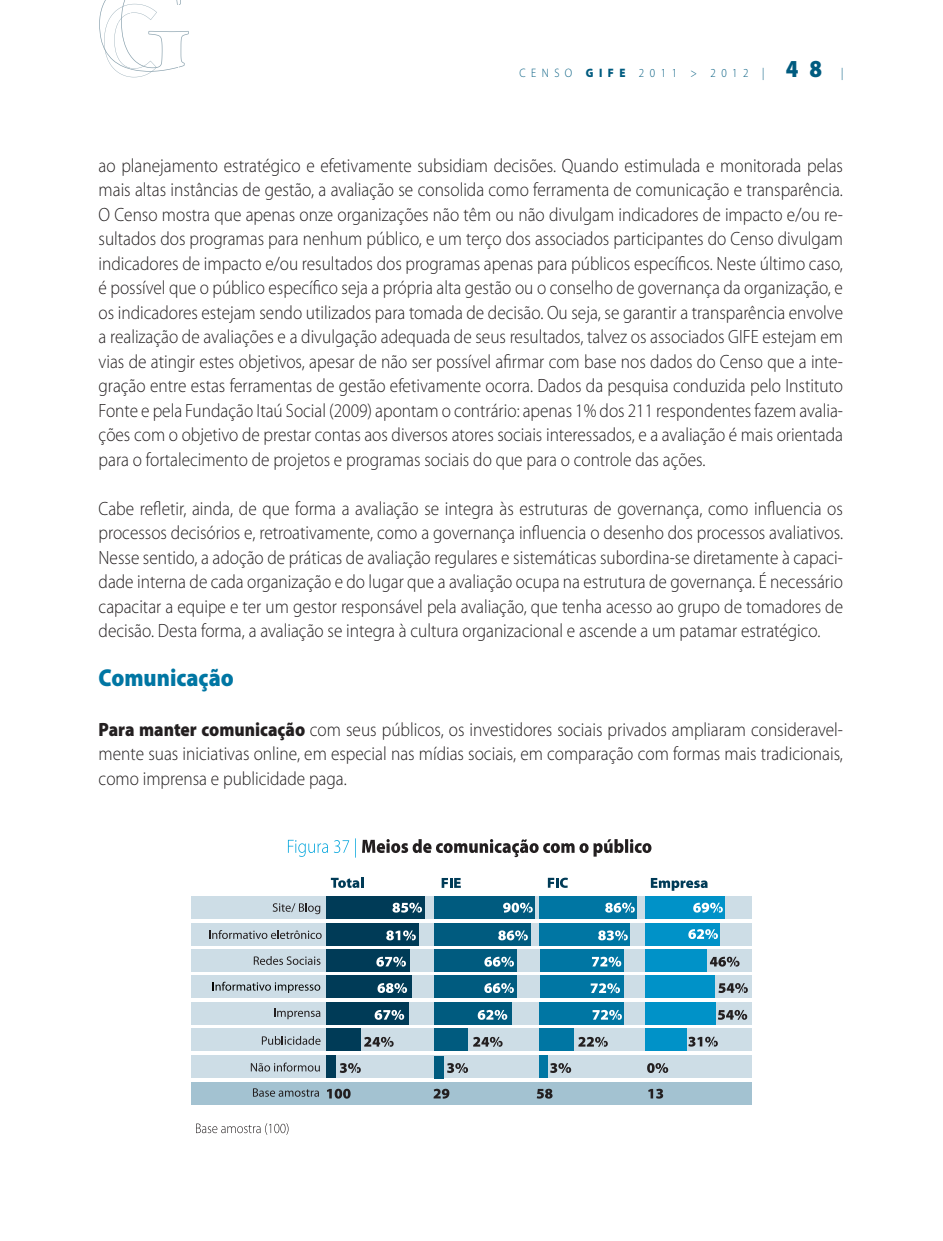
<style>
.page{position:relative;width:943px;height:1241px;background:#fff}
.page>*{position:absolute;margin:0;border:0;box-sizing:border-box;transform-origin:0 0}
.SUBTITULO_1{font:900 24.5px "Myriad Pro";color:#0076a3;scale:.9 1}
.TEXTO_MIOLO{font:300 19.25px/24.5px "Myriad Pro";color:#231f20;text-align:justify;scale:.9 1}
.RODAPÉ{font:300 12.25px "Myriad Pro";letter-spacing:.5em;color:#005b7f;scale:.9 1}
.s1{font-weight:900}
.s2{font-weight:900;font-size:24.5px}
</style>
<div class="page">
<svg style="left:99px;top:0;width:90px;height:77px"></svg>
<div style="left:191px;top:896px;width:561px;height:22px;background:#cddde6"></div>
<div style="left:191px;top:1028px;width:561px;height:23px;background:#cddde6"></div>
<div style="left:191px;top:1055px;width:561px;height:22px;background:#cddde6"></div>
<div style="left:191px;top:1081px;width:561px;height:23px;background:#a3c2d1"></div>
<svg style="left:251px;top:1062px;width:69px;height:9px"></svg>
<svg style="left:253px;top:1088px;width:66px;height:8px"></svg>
<svg style="left:262px;top:1036px;width:58px;height:8px"></svg>
<svg style="left:651px;top:878px;width:56px;height:12px"></svg>
<div style="left:191px;top:1001px;width:561px;height:23px;background:#cddde6"></div>
<svg style="left:274px;top:1008px;width:46px;height:11px"></svg>
<div style="left:191px;top:975px;width:561px;height:23px;background:#cddde6"></div>
<div style="left:191px;top:948px;width:561px;height:23px;background:#cddde6"></div>
<div style="left:191px;top:922px;width:561px;height:23px;background:#cddde6"></div>
<svg style="left:548px;top:877px;width:20px;height:10px"></svg>
<svg style="left:441px;top:878px;width:20px;height:9px"></svg>
<svg style="left:331px;top:877px;width:32px;height:10px"></svg>
<svg style="left:273px;top:903px;width:47px;height:11px"></svg>
<svg style="left:209px;top:930px;width:112px;height:8px"></svg>
<svg style="left:254px;top:956px;width:66px;height:8px"></svg>
<svg style="left:212px;top:981px;width:108px;height:11px"></svg>
<svg style="left:364px;top:1036px;width:29px;height:10px"></svg>
<svg style="left:473px;top:1036px;width:29px;height:10px"></svg>
<svg style="left:340px;top:1063px;width:21px;height:9px"></svg>
<svg style="left:327px;top:1088px;width:23px;height:10px"></svg>
<div style="left:539px;top:1028px;width:35px;height:23px;background:#0076a3"></div>
<div style="left:539px;top:1055px;width:8px;height:22px;background:#0076a3"></div>
<div style="left:539px;top:1001px;width:85px;height:23px;background:#0076a3"></div>
<div style="left:326px;top:1001px;width:82px;height:23px;background:#003b57"></div>
<div style="left:326px;top:1028px;width:35px;height:23px;background:#003b57"></div>
<div style="left:326px;top:1055px;width:10px;height:22px;background:#003b57"></div>
<div style="left:434px;top:1028px;width:33px;height:23px;background:#005b7f"></div>
<div style="left:434px;top:1055px;width:9px;height:23px;background:#005b7f"></div>
<div style="left:434px;top:1001px;width:77px;height:23px;background:#005b7f"></div>
<svg style="left:477px;top:1009px;width:30px;height:10px"></svg>
<svg style="left:592px;top:1009px;width:30px;height:10px"></svg>
<svg style="left:578px;top:1036px;width:29px;height:10px"></svg>
<svg style="left:550px;top:1063px;width:21px;height:9px"></svg>
<svg style="left:536px;top:1088px;width:16px;height:10px"></svg>
<svg style="left:447px;top:1063px;width:21px;height:9px"></svg>
<svg style="left:433px;top:1088px;width:16px;height:10px"></svg>
<div style="left:645px;top:1001px;width:70px;height:23px;background:#0092c8"></div>
<div style="left:645px;top:1028px;width:41px;height:23px;background:#0092c8"></div>
<svg style="left:718px;top:1009px;width:29px;height:10px"></svg>
<svg style="left:688px;top:1036px;width:29px;height:10px"></svg>
<svg style="left:647px;top:1063px;width:21px;height:9px"></svg>
<svg style="left:648px;top:1088px;width:15px;height:10px"></svg>
<div style="left:645px;top:896px;width:80px;height:22px;background:#0092c8"></div>
<div style="left:434px;top:975px;width:82px;height:23px;background:#005b7f"></div>
<div style="left:539px;top:975px;width:84px;height:23px;background:#0076a3"></div>
<div style="left:326px;top:975px;width:85px;height:23px;background:#003b57"></div>
<svg style="left:377px;top:983px;width:30px;height:9px"></svg>
<svg style="left:484px;top:983px;width:30px;height:9px"></svg>
<svg style="left:590px;top:983px;width:30px;height:10px"></svg>
<div style="left:539px;top:948px;width:84px;height:23px;background:#0076a3"></div>
<div style="left:326px;top:948px;width:83px;height:23px;background:#003b57"></div>
<div style="left:539px;top:922px;width:91px;height:23px;background:#0076a3"></div>
<div style="left:539px;top:896px;width:97px;height:22px;background:#0076a3"></div>
<div style="left:434px;top:922px;width:96px;height:23px;background:#005b7f"></div>
<div style="left:434px;top:948px;width:82px;height:23px;background:#005b7f"></div>
<div style="left:326px;top:922px;width:93px;height:23px;background:#003b57"></div>
<div style="left:434px;top:896px;width:100px;height:22px;background:#005b7f"></div>
<div style="left:326px;top:896px;width:99px;height:22px;background:#003b57"></div>
<svg style="left:592px;top:956px;width:29px;height:10px"></svg>
<svg style="left:376px;top:956px;width:30px;height:10px"></svg>
<svg style="left:386px;top:930px;width:30px;height:10px"></svg>
<svg style="left:503px;top:902px;width:29px;height:10px"></svg>
<svg style="left:484px;top:956px;width:30px;height:10px"></svg>
<svg style="left:498px;top:930px;width:30px;height:10px"></svg>
<svg style="left:598px;top:930px;width:29px;height:10px"></svg>
<svg style="left:605px;top:902px;width:29px;height:10px"></svg>
<svg style="left:693px;top:902px;width:29px;height:10px"></svg>
<div style="left:645px;top:948px;width:61px;height:23px;background:#0092c8"></div>
<div style="left:645px;top:975px;width:70px;height:23px;background:#0092c8"></div>
<div style="left:645px;top:922px;width:75px;height:23px;background:#0092c8"></div>
<svg style="left:710px;top:956px;width:29px;height:10px"></svg>
<svg style="left:688px;top:929px;width:30px;height:9px"></svg>
<svg style="left:392px;top:902px;width:30px;height:10px"></svg>
<svg style="left:718px;top:983px;width:29px;height:9px"></svg>
<svg style="left:374px;top:1009px;width:30px;height:10px"></svg>
<svg style="left:196px;top:1123px;width:92px;height:11px"></svg>
<svg style="left:362px;top:839px;width:289px;height:18px"></svg>
<svg style="left:288px;top:838px;width:68px;height:19px"></svg>
<p class="RODAPÉ" style="left:519px;top:66px;width:338px">CENSO <span class="s1">GIFE</span> 2011 &gt; 2012 | <span class="s2">48</span></p>
<p class="RODAPÉ" style="left:841px;top:66px;width:4px">|</p>
<p class="TEXTO_MIOLO" style="left:99px;top:153px;width:828px">ao planejamento estratégico e efetivamente subsidiam decisões. Quando estimulada e monitorada pelas mais altas instâncias de gestão, a avaliação se consolida como ferramenta de comunicação e transparência.<br>O Censo mostra que apenas onze organizações não têm ou não divulgam indicadores de impacto e/ou re&shy;sultados dos programas para nenhum público, e um terço dos associados participantes do Censo divulgam indicadores de impacto e/ou resultados dos programas apenas para públicos específicos. Neste último caso, é possível que o público específico seja a própria alta gestão ou o conselho de governança da organização, e os indicadores estejam sendo utilizados para tomada de decisão. Ou seja, se garantir a transparência envolve a realização de avaliações e a divulgação adequada de seus resultados, talvez os associados GIFE estejam em vias de atingir estes objetivos, apesar de não ser possível afirmar com base nos dados do Censo que a inte&shy;gração entre estas ferramentas de gestão efetivamente ocorra. Dados da pesquisa conduzida pelo Instituto Fonte e pela Fundação Itaú Social (2009) apontam o contrário: apenas 1% dos 211 respondentes fazem avalia&shy;ções com o objetivo de prestar contas aos diversos atores sociais interessados, e a avaliação é mais orientada para o fortalecimento de projetos e programas sociais do que para o controle das ações.</p>
<p class="TEXTO_MIOLO" style="left:99px;top:496px;width:828px">Cabe refletir, ainda, de que forma a avaliação se integra às estruturas de governança, como influencia os processos decisórios e, retroativamente, como a governança influencia o desenho dos processos avaliativos.<br>Nesse sentido, a adoção de práticas de avaliação regulares e sistemáticas subordina-se diretamente à capaci&shy;dade interna de cada organização e do lugar que a avaliação ocupa na estrutura de governança. É necessário capacitar a equipe e ter um gestor responsável pela avaliação, que tenha acesso ao grupo de tomadores de decisão. Desta forma, a avaliação se integra à cultura organizacional e ascende a um patamar estratégico.</p>
<p class="SUBTITULO_1" style="left:99px;top:664px;width:152px">Comunicação</p>
<p class="TEXTO_MIOLO" style="left:99px;top:717px;width:828px"><span class="s1">Para manter comunicação</span> com seus públicos, os investidores sociais privados ampliaram consideravel&shy;mente suas iniciativas online, em especial nas mídias sociais, em comparação com formas mais tradicionais, como imprensa e publicidade paga.</p>
</div>
